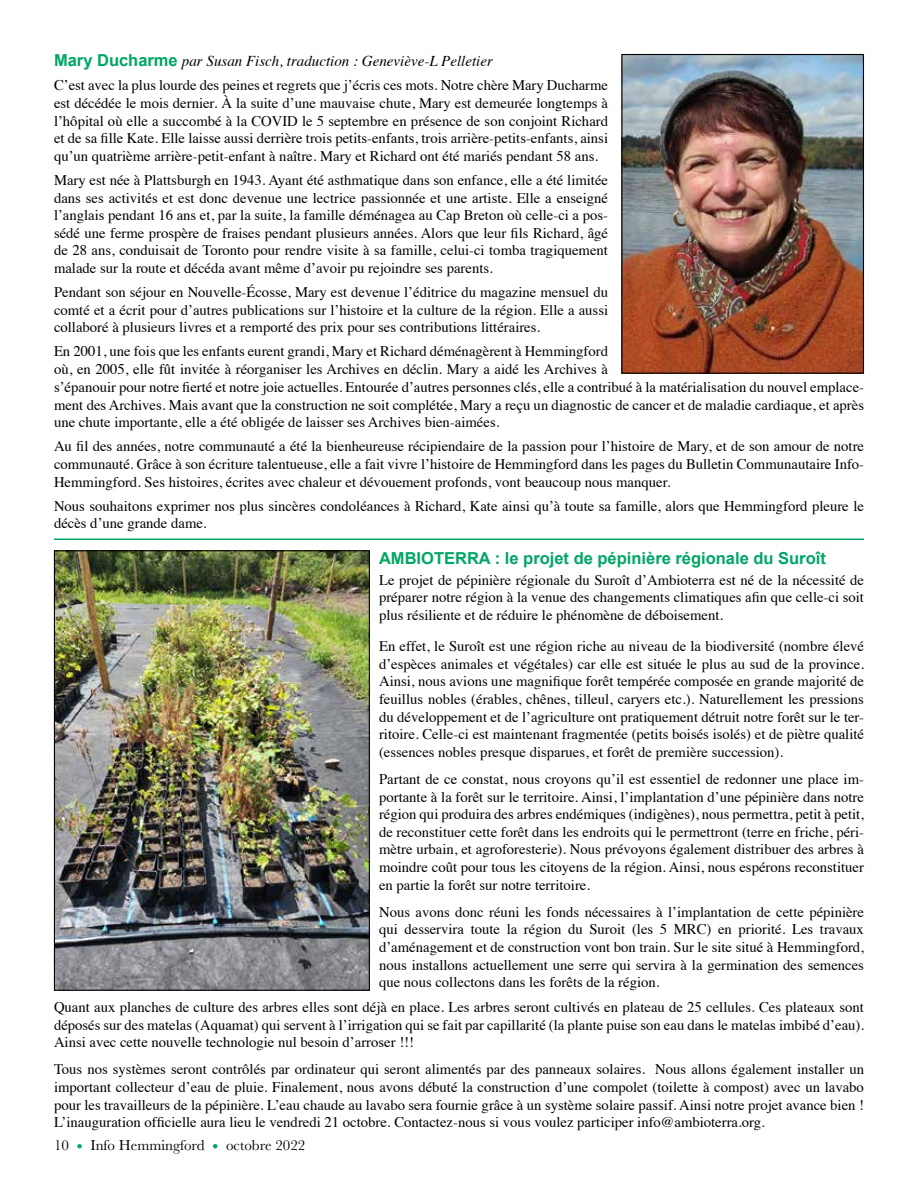
<style>
.page{position:relative;width:918px;height:1188px;background:#fff}
.page>*{position:absolute;margin:0;border:0;box-sizing:border-box;transform-origin:0 0}
.t1{font:700 16.5px "Arial";color:#00a664}
.t2{font:italic 15px "Times";color:#000}
.t3{font:15px "Baskerville";color:#000}
.t4{font:14.7px/17.7px "Times";color:#000;text-align:justify}
.s1{font-family:"Arial";font-weight:700;font-style:normal;font-size:16.5px;color:#00a664}
.s2{font-size:18px;color:#00a664}
</style>
<div class="page">
<img style="left:623px;top:56px;width:239px;height:316px">
<div style="left:621px;top:54px;width:243px;height:320px;border:1px solid #000"></div>
<img style="left:56px;top:552px;width:312px;height:437px">
<div style="left:54px;top:550px;width:316px;height:441px;border:1px solid #000"></div>
<hr style="left:54px;top:538px;width:810px;height:2px;background:#00a664">
<p class="t2" style="left:54px;top:48px;width:440px"><span class="s1">Mary Ducharme</span> par Susan Fisch, traduction : Geneviève-L Pelletier</p>
<p class="t4" style="left:54px;top:75px;width:556px">C’est avec la plus lourde des peines et regrets que j’écris ces mots. Notre chère Mary Ducharme est décédée le mois dernier. À la suite d’une mauvaise chute, Mary est demeurée longtemps à l’hôpital où elle a succombé à la COVID le 5 septembre en présence de son conjoint Richard et de sa fille Kate. Elle laisse aussi derrière trois petits-enfants, trois arrière-petits-enfants, ainsi qu’un quatrième arrière-petit-enfant à naître. Mary et Richard ont été mariés pendant 58 ans.</p>
<p class="t4" style="left:54px;top:170px;width:556px">Mary est née à Plattsburgh en 1943. Ayant été asthmatique dans son enfance, elle a été limitée dans ses activités et est donc devenue une lectrice passionnée et une artiste. Elle a enseigné l’anglais pendant 16 ans et, par la suite, la famille déménagea au Cap Breton où celle-ci a pos&shy;sédé une ferme prospère de fraises pendant plusieurs années. Alors que leur fils Richard, âgé de 28 ans, conduisait de Toronto pour rendre visite à sa famille, celui-ci tomba tragiquement malade sur la route et décéda avant même d’avoir pu rejoindre ses parents.</p>
<p class="t4" style="left:54px;top:282px;width:556px">Pendant son séjour en Nouvelle-Écosse, Mary est devenue l’éditrice du magazine mensuel du comté et a écrit pour d’autres publications sur l’histoire et la culture de la région. Elle a aussi collaboré à plusieurs livres et a remporté des prix pour ses contributions littéraires.</p>
<p class="t4" style="left:54px;top:341px;width:556px">En 2001, une fois que les enfants eurent grandi, Mary et Richard déménagèrent à Hemmingford où, en 2005, elle fût invitée à réorganiser les Archives en déclin. Mary a aidé les Archives à</p>
<p class="t4" style="left:54px;top:377px;width:812px">s’épanouir pour notre fierté et notre joie actuelles. Entourée d’autres personnes clés, elle a contribué à la matérialisation du nouvel emplace&shy;ment des Archives. Mais avant que la construction ne soit complétée, Mary a reçu un diagnostic de cancer et de maladie cardiaque, et après une chute importante, elle a été obligée de laisser ses Archives bien-aimées.</p>
<p class="t4" style="left:54px;top:436px;width:812px">Au fil des années, notre communauté a été la bienheureuse récipiendaire de la passion pour l’histoire de Mary, et de son amour de notre communauté. Grâce à son écriture talentueuse, elle a fait vivre l’histoire de Hemmingford dans les pages du Bulletin Communautaire Info-Hemmingford. Ses histoires, écrites avec chaleur et dévouement profonds, vont beaucoup nous manquer.</p>
<p class="t4" style="left:54px;top:496px;width:811px">Nous souhaitons exprimer nos plus sincères condoléances à Richard, Kate ainsi qu’à toute sa famille, alors que Hemmingford pleure le décès d’une grande dame.</p>
<p class="t1" style="left:379px;top:547px;width:448px">AMBIOTERRA : le projet de pépinière régionale du Suroît</p>
<p class="t4" style="left:379px;top:570px;width:486px">Le projet de pépinière régionale du Suroît d’Ambioterra est né de la nécessité de préparer notre région à la venue des changements climatiques afin que celle-ci soit plus résiliente et de réduire le phénomène de déboisement.</p>
<p class="t4" style="left:379px;top:636px;width:487px">En effet, le Suroît est une région riche au niveau de la biodiversité (nombre élevé d’espèces animales et végétales) car elle est située le plus au sud de la province.<br>Ainsi, nous avions une magnifique forêt tempérée composée en grande majorité de feuillus nobles (érables, chênes, tilleul, caryers etc.). Naturellement les pressions du développement et de l’agriculture ont pratiquement détruit notre forêt sur le ter&shy;ritoire. Celle-ci est maintenant fragmentée (petits boisés isolés) et de piètre qualité (essences nobles presque disparues, et forêt de première succession).</p>
<p class="t4" style="left:379px;top:769px;width:486px">Partant de ce constat, nous croyons qu’il est essentiel de redonner une place im&shy;portante à la forêt sur le territoire. Ainsi, l’implantation d’une pépinière dans notre région qui produira des arbres endémiques (indigènes), nous permettra, petit à petit, de reconstituer cette forêt dans les endroits qui le permettront (terre en friche, péri&shy;mètre urbain, et agroforesterie). Nous prévoyons également distribuer des arbres à moindre coût pour tous les citoyens de la région. Ainsi, nous espérons reconstituer en partie la forêt sur notre territoire.</p>
<p class="t4" style="left:379px;top:902px;width:486px">Nous avons donc réuni les fonds nécessaires à l’implantation de cette pépinière qui desservira toute la région du Suroit (les 5 MRC) en priorité. Les travaux d’aménagement et de construction vont bon train. Sur le site situé à Hemmingford, nous installons actuellement une serre qui servira à la germination des semences que nous collectons dans les forêts de la région.</p>
<p class="t4" style="left:54px;top:997px;width:812px">Quant aux planches de culture des arbres elles sont déjà en place. Les arbres seront cultivés en plateau de 25 cellules. Ces plateaux sont déposés sur des matelas (Aquamat) qui servent à l’irrigation qui se fait par capillarité (la plante puise son eau dans le matelas imbibé d’eau).<br>Ainsi avec cette nouvelle technologie nul besoin d’arroser !!!</p>
<p class="t4" style="left:54px;top:1059px;width:812px">Tous nos systèmes seront contrôlés par ordinateur qui seront alimentés par des panneaux solaires. Nous allons également installer un important collecteur d’eau de pluie. Finalement, nous avons débuté la construction d’une compolet (toilette à compost) avec un lavabo pour les travailleurs de la pépinière. L’eau chaude au lavabo sera fournie grâce à un système solaire passif. Ainsi notre projet avance bien !<br>L’inauguration officielle aura lieu le vendredi 21 octobre. Contactez-nous si vous voulez participer info@ambioterra.org.</p>
<p class="t3" style="left:54px;top:1136px;width:253px">10 <span class="s2">•</span> Info Hemmingford <span class="s2">•</span> octobre 2022</p>
</div>
